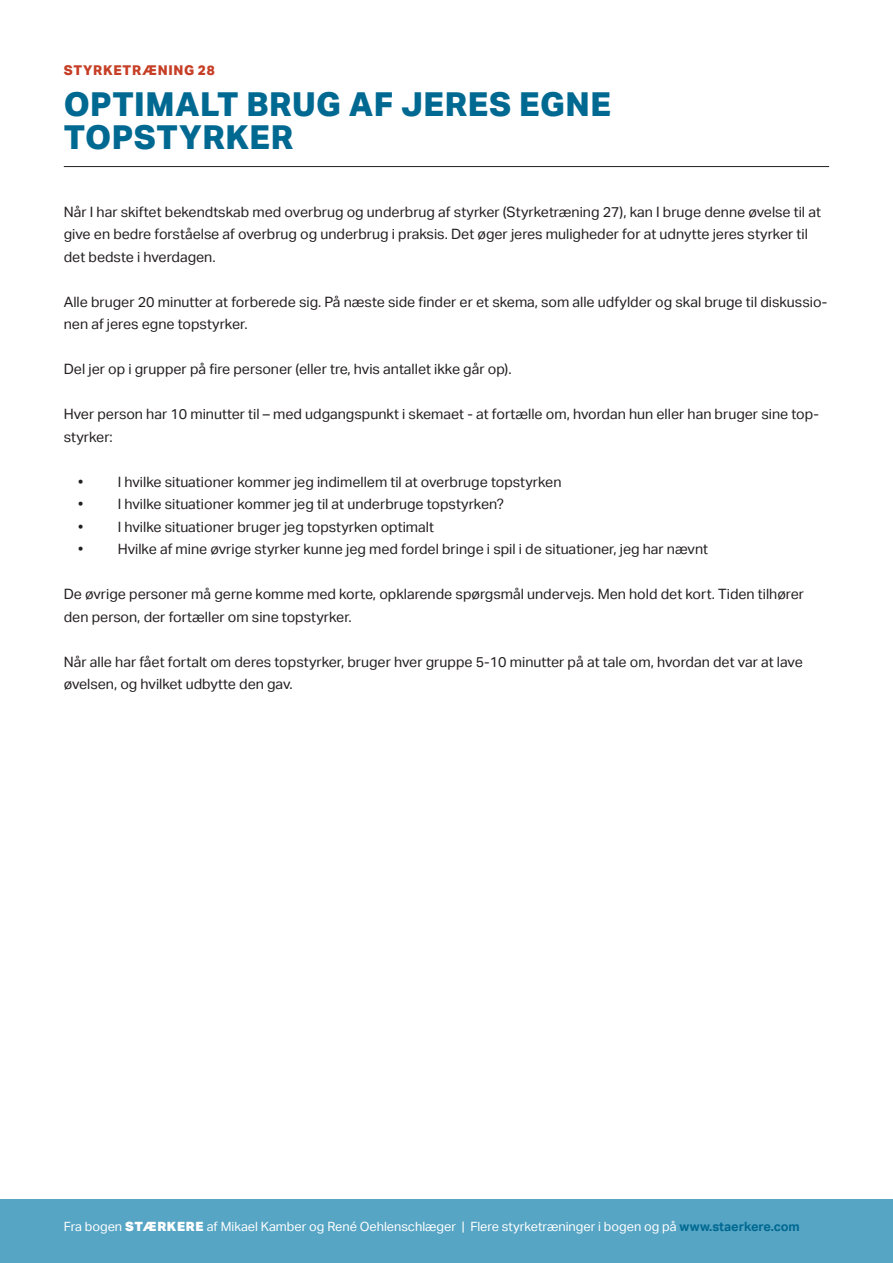
<style>
.page{position:relative;width:893px;height:1263px;background:#fff}
.page>*{position:absolute;margin:0;border:0;box-sizing:border-box;transform-origin:0 0}
.t1{font:800 33px/33px "Aktiv Grotesk";letter-spacing:.015em;color:#006991}
.G1{font:14.25px/22.5px "Aktiv Grotesk";color:#231f20}
.H0{font:800 13.5px "Aktiv Grotesk";letter-spacing:.055em;color:#c63e25}
.t2{font:12.75px "Aktiv Grotesk";color:#fff}
.s1{font-weight:900}
.s2{font-weight:700;color:#006991}
</style>
<div class="page">
<div style="left:0;top:1199px;width:893px;height:64px;background:#56a5c4"></div>
<hr style="left:64px;top:166px;width:765px;height:1px;background:#231f20">
<p class="H0" style="left:64px;top:61px;width:152px">STYRKETRÆNING 28</p>
<h1 class="t1" style="left:64px;top:87px;width:549px">OPTIMALT BRUG AF JERES EGNE<br>TOPSTYRKER</h1>
<p class="G1" style="left:64px;top:200px;width:759px">Når I har skiftet bekendtskab med overbrug og underbrug af styrker (Styrketræning 27), kan I bruge denne øvelse til at give en bedre forståelse af overbrug og underbrug i praksis. Det øger jeres muligheder for at udnytte jeres styrker til det bedste i hverdagen.</p>
<p class="G1" style="left:64px;top:290px;width:765px">Alle bruger 20 minutter at forberede sig. På næste side finder er et skema, som alle udfylder og skal bruge til diskussio&shy;nen af jeres egne topstyrker.</p>
<p class="G1" style="left:64px;top:358px;width:449px">Del jer op i grupper på fire personer (eller tre, hvis antallet ikke går op).</p>
<p class="G1" style="left:64px;top:403px;width:757px">Hver person har 10 minutter til – med udgangspunkt i skemaet - at fortælle om, hvordan hun eller han bruger sine top&shy;styrker:</p>
<p class="G1" style="left:78px;top:470px;width:7px">•</p>
<p class="G1" style="left:118px;top:470px;width:445px">I hvilke situationer kommer jeg indimellem til at overbruge topstyrken</p>
<p class="G1" style="left:78px;top:493px;width:7px">•</p>
<p class="G1" style="left:118px;top:493px;width:388px">I hvilke situationer kommer jeg til at underbruge topstyrken?</p>
<p class="G1" style="left:78px;top:515px;width:7px">•</p>
<p class="G1" style="left:118px;top:515px;width:318px">I hvilke situationer bruger jeg topstyrken optimalt</p>
<p class="G1" style="left:78px;top:538px;width:7px">•</p>
<p class="G1" style="left:118px;top:538px;width:592px">Hvilke af mine øvrige styrker kunne jeg med fordel bringe i spil i de situationer, jeg har nævnt</p>
<p class="G1" style="left:64px;top:583px;width:742px">De øvrige personer må gerne komme med korte, opklarende spørgsmål undervejs. Men hold det kort. Tiden tilhører den person, der fortæller om sine topstyrker.</p>
<p class="G1" style="left:64px;top:650px;width:740px">Når alle har fået fortalt om deres topstyrker, bruger hver gruppe 5-10 minutter på at tale om, hvordan det var at lave øvelsen, og hvilket udbytte den gav.</p>
<p class="t2" style="left:64px;top:1219px;width:737px">Fra bogen <span class="s1">STÆRKERE</span> af Mikael Kamber og René Oehlenschlæger | Flere styrketræninger i bogen og på <span class="s2">www.staerkere.com</span></p>
</div>
